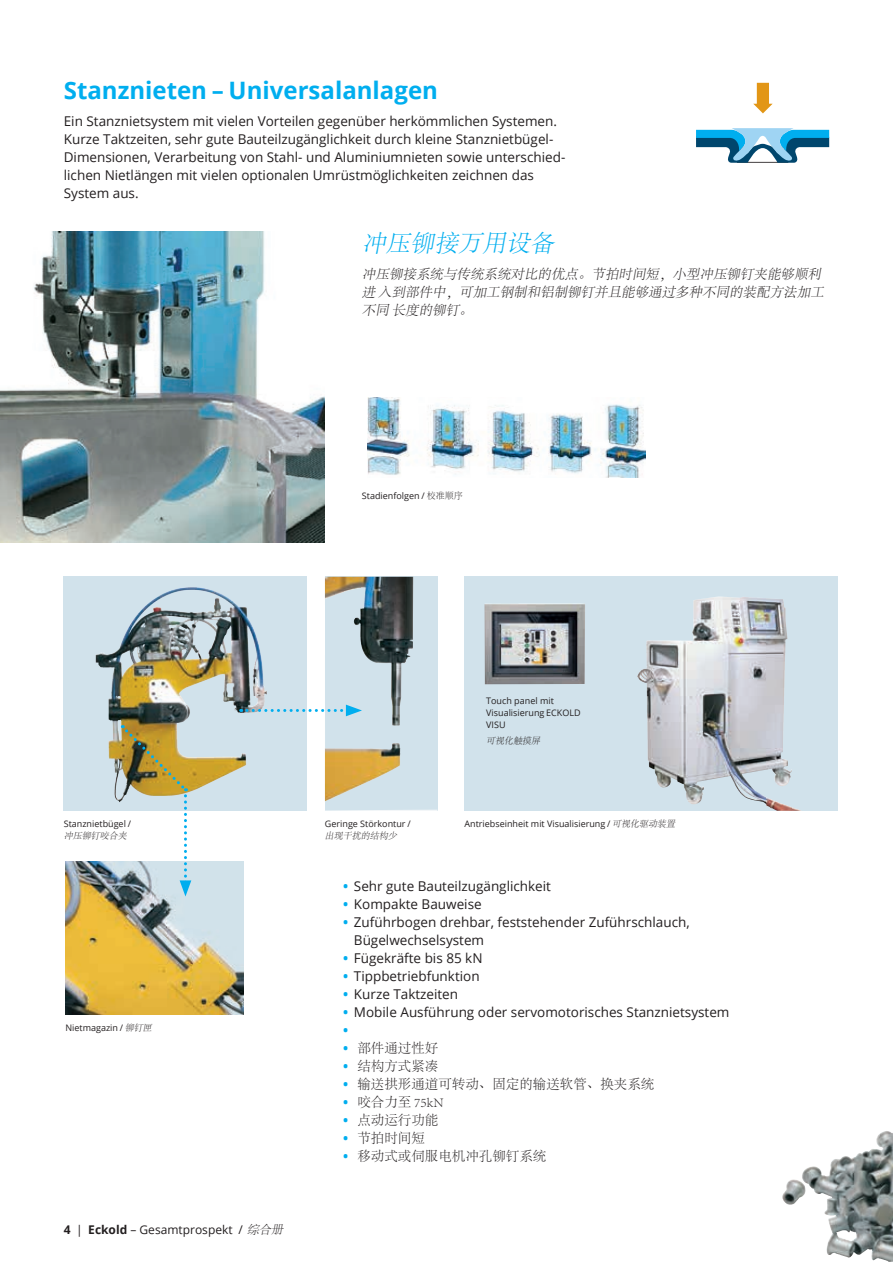
<style>
.page{position:relative;width:893px;height:1263px;background:#fff}
.page>*{position:absolute;margin:0;border:0;box-sizing:border-box;transform-origin:0 0}
.t1{font:700 24px "Open Sans";color:#00aeef}
.t2{font:italic 300 24px "Adobe Song Std";color:#00aeef}
.t3{font:13.5px/18px "Open Sans";color:#231f20}
.t4{font:italic 300 13.5px/18px "Adobe Song Std";color:#231f20}
.t5{font:300 13.5px "Adobe Song Std";color:#231f20}
.t6{font:12px "Open Sans";color:#231f20}
.t7{font:9px/12px "Open Sans";color:#231f20}
.t8{font:italic 300 9px "Adobe Song Std";color:#231f20}
.s1{font-family:"Adobe Song Std";font-weight:300}
.s2{font-family:"Adobe Song Std";font-weight:300;font-style:italic}
.s3{font-weight:700}
.s4{font-weight:700;color:#00aeef}
.s5{font-family:"Open Sans";font-weight:700;color:#00aeef}
</style>
<div class="page">
<hr style="left:892px;top:577px;width:1px;height:142px;background:#d1e2eb">
<svg style="left:325px;top:577px;width:112px;height:234px;fill:#d1e2eb"></svg>
<img style="left:325px;top:577px;width:43px;height:82px">
<img style="left:65px;top:862px;width:178px;height:153px">
<img style="left:0;top:232px;width:325px;height:311px">
<img style="left:368px;top:398px;width:277px;height:80px">
<svg style="left:64px;top:577px;width:243px;height:234px;fill:#d1e2eb"></svg>
<img style="left:132px;top:587px;width:61px;height:35px">
<img style="left:122px;top:725px;width:69px;height:171px">
<svg style="left:241px;top:705px;width:121px;height:11px"></svg>
<svg style="left:696px;top:128px;width:133px;height:35px"></svg>
<svg style="left:753px;top:83px;width:20px;height:30px"></svg>
<svg style="left:464px;top:577px;width:374px;height:234px;fill:#d1e2eb"></svg>
<img style="left:637px;top:596px;width:83px;height:86px">
<img style="left:484px;top:603px;width:101px;height:81px">
<img style="left:822px;top:1131px;width:64px;height:45px">
<h1 class="t1" style="left:64px;top:74px;width:376px">Stanznieten – Universalanlagen</h1>
<p class="t3" style="left:64px;top:112px;width:503px">Ein Stanznietsystem mit vielen Vorteilen gegenüber herkömmlichen Systemen.<br>Kurze Taktzeiten, sehr gute Bauteilzugänglichkeit durch kleine Stanznietbügel-Dimensionen, Verarbeitung von Stahl- und Aluminiumnieten sowie unterschied&shy;lichen Nietlängen mit vielen optionalen Umrüstmöglichkeiten zeichnen das System aus.</p>
<h1 class="t2" style="left:362px;top:231px;width:198px">冲压铆接万用设备</h1>
<p class="t4" style="left:362px;top:266px;width:466px">冲压铆接系统与传统系统对比的优点。节拍时间短，小型冲压铆钉夹能够顺利进 入到部件中，可加工钢制和铝制铆钉并且能够通过多种不同的装配方法加工不同 长度的铆钉。</p>
<p class="t7" style="left:362px;top:490px;width:102px">Stadienfolgen / <span class="s1">校准顺序</span></p>
<p class="t7" style="left:64px;top:817px;width:69px">Stanznietbügel /</p>
<p class="t8" style="left:64px;top:830px;width:66px">冲压铆钉咬合夹</p>
<p class="t7" style="left:65px;top:1021px;width:90px">Nietmagazin / <span class="s2">铆钉匣</span></p>
<p class="t6" style="left:64px;top:1221px;width:223px"><span class="s3">4</span> | <span class="s3">Eckold</span> – Gesamtprospekt / <span class="s2">综合册</span></p>
<p class="t7" style="left:325px;top:817px;width:87px">Geringe Störkontur /</p>
<p class="t8" style="left:325px;top:830px;width:75px">出现干扰的结构少</p>
<p class="t7" style="left:486px;top:694px;width:96px">Touch panel mit<br>Visualisierung ECKOLD<br>VISU</p>
<p class="t8" style="left:486px;top:736px;width:57px">可视化触摸屏</p>
<p class="t7" style="left:464px;top:817px;width:214px">Antriebseinheit mit Visualisierung / <span class="s2">可视化驱动装置</span></p>
<p class="t3" style="left:343px;top:877px;width:209px"><span class="s4">•</span> Sehr gute Bauteilzugänglichkeit</p>
<p class="t3" style="left:343px;top:895px;width:140px"><span class="s4">•</span> Kompakte Bauweise</p>
<p class="t3" style="left:354px;top:913px;width:337px;text-indent:-11px"><span class="s4">•</span> Zuführbogen drehbar, feststehender Zuführschlauch,<br>Bügelwechselsystem</p>
<p class="t3" style="left:343px;top:949px;width:141px"><span class="s4">•</span> Fügekräfte bis 85 kN</p>
<p class="t3" style="left:343px;top:967px;width:138px"><span class="s4">•</span> Tippbetriebfunktion</p>
<p class="t3" style="left:343px;top:985px;width:116px"><span class="s4">•</span> Kurze Taktzeiten</p>
<p class="t3" style="left:343px;top:1003px;width:388px"><span class="s4">•</span> Mobile Ausführung oder servomotorisches Stanznietsystem <span class="s4">•</span></p>
<p class="t5" style="left:343px;top:1041px;width:97px"><span class="s5">•</span> 部件通过性好</p>
<p class="t5" style="left:343px;top:1059px;width:97px"><span class="s5">•</span> 结构方式紧凑</p>
<p class="t5" style="left:343px;top:1077px;width:313px"><span class="s5">•</span> 输送拱形通道可转动、固定的输送软管、换夹系统</p>
<p class="t5" style="left:343px;top:1095px;width:102px"><span class="s5">•</span> 咬合力至 75kN</p>
<p class="t5" style="left:343px;top:1113px;width:97px"><span class="s5">•</span> 点动运行功能</p>
<p class="t5" style="left:343px;top:1131px;width:83px"><span class="s5">•</span> 节拍时间短</p>
<p class="t5" style="left:343px;top:1149px;width:205px"><span class="s5">•</span> 移动式或伺服电机冲孔铆钉系统</p>
</div>
